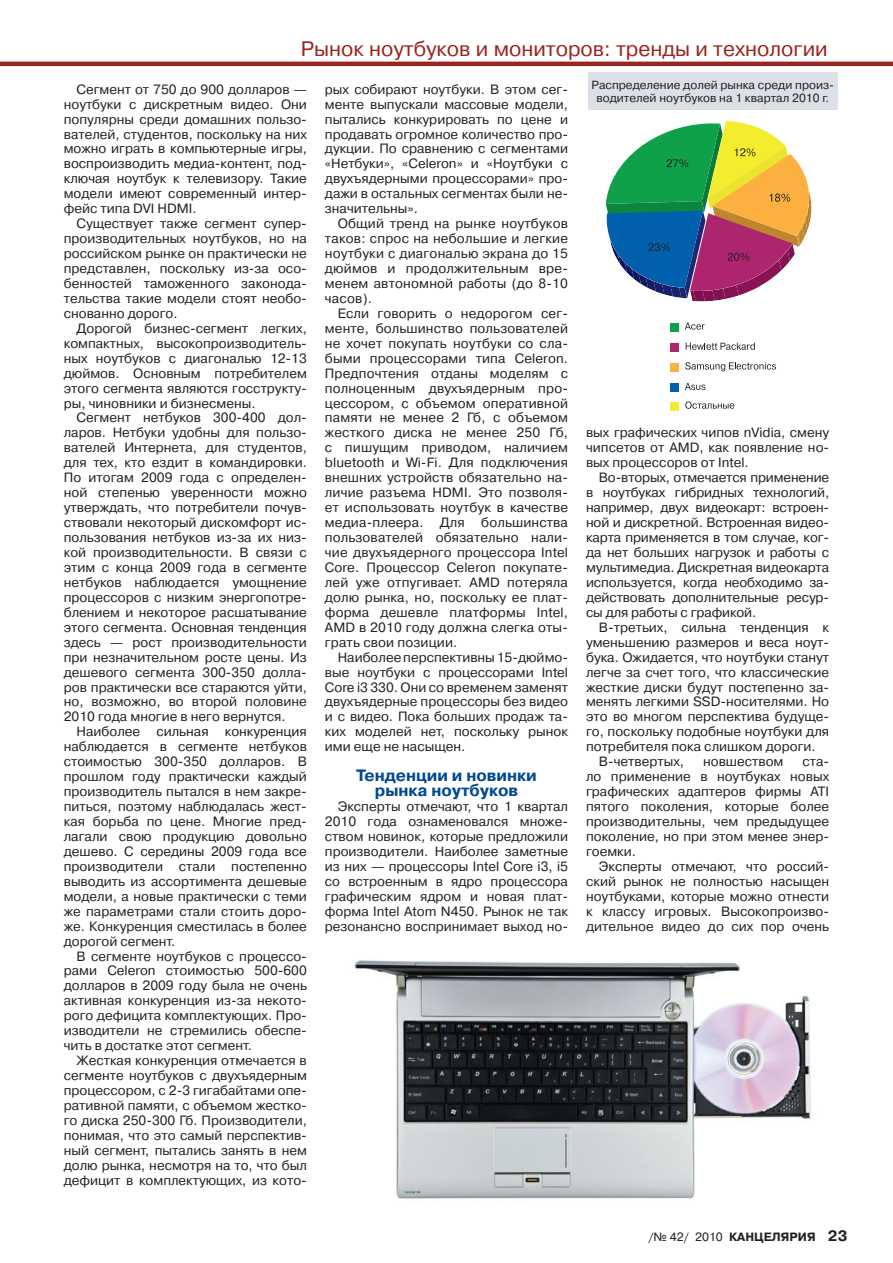
<style>
.page{position:relative;width:893px;height:1263px;background:#fff}
.page>*{position:absolute;margin:0;border:0;box-sizing:border-box;transform-origin:0 0}
.t1{font:21px "Pragmatica C";color:#9a2420}
.zagolov_v_texte{font:700 16.5px "Pragmatica C";color:#014990}
.osnovn_texst{font:13.5px/15px "Pragmatica C";color:#231f20;text-align:justify}
.t2{font:700 12px "Pragmatica C";color:#231f20}
.osnovn_texst-2{font:11.85px/13.2px "Pragmatica C";color:#231f20;text-align:center}
.s1{font-weight:400}
.s2{font-size:15px}
</style>
<div class="page">
<hr style="left:0;top:62px;width:893px;height:4px;background:#9a2420">
<svg style="left:606px;top:121px;width:205px;height:180px"></svg>
<svg style="left:685px;top:322px;width:20px;height:8px"></svg>
<svg style="left:686px;top:343px;width:69px;height:7px"></svg>
<svg style="left:685px;top:362px;width:91px;height:9px"></svg>
<div style="left:670px;top:323px;width:9px;height:8px;background:#0fa14a"></div>
<div style="left:670px;top:343px;width:9px;height:8px;background:#ad266d"></div>
<div style="left:670px;top:363px;width:9px;height:8px;background:#fbb03f"></div>
<svg style="left:685px;top:383px;width:20px;height:7px"></svg>
<div style="left:670px;top:383px;width:9px;height:9px;background:#0160ae"></div>
<svg style="left:685px;top:401px;width:49px;height:8px"></svg>
<div style="left:670px;top:402px;width:9px;height:8px;background:#f4ed2f"></div>
<div style="left:588px;top:72px;width:249px;height:38px;background:#dbdfe6"></div>
<img style="left:354px;top:960px;width:457px;height:239px">
<h1 class="t1" style="left:301px;top:37px;width:528px">Рынок ноутбуков и мониторов: тренды и технологии</h1>
<p class="osnovn_texst" style="left:64px;top:82px;width:245px;text-indent:13px">Сегмент от 750 до 900 долларов — ноутбуки с дискретным видео. Они популярны среди домашних пользо&shy;вателей, студентов, поскольку на них можно играть в компьютерные игры, воспроизводить медиа-контент, под&shy;ключая ноутбук к телевизору. Такие модели имеют современный интер&shy;фейс типа DVI HDMI.</p>
<p class="osnovn_texst" style="left:64px;top:216px;width:245px;text-indent:13px">Существует также сегмент супер&shy;производительных ноутбуков, но на российском рынке он практически не представлен, поскольку из-за осо&shy;бенностей таможенного законода&shy;тельства такие модели стоят необо&shy;снованно дорого.</p>
<p class="osnovn_texst" style="left:64px;top:321px;width:245px;text-indent:13px">Дорогой бизнес-сегмент легких, компактных, высокопроизводитель&shy;ных ноутбуков с диагональю 12-13 дюймов. Основным потребителем этого сегмента являются госструкту&shy;ры, чиновники и бизнесмены.</p>
<p class="osnovn_texst" style="left:64px;top:410px;width:245px;text-indent:13px">Сегмент нетбуков 300-400 дол&shy;ларов. Нетбуки удобны для пользо&shy;вателей Интернета, для студентов, для тех, кто ездит в командировки.<br>По итогам 2009 года с определен&shy;ной степенью уверенности можно утверждать, что потребители почув&shy;ствовали некоторый дискомфорт ис&shy;пользования нетбуков из-за их низ&shy;кой производительности. В связи с этим с конца 2009 года в сегменте нетбуков наблюдается умощнение процессоров с низким энергопотре&shy;блением и некоторое расшатывание этого сегмента. Основная тенденция здесь — рост производительности при незначительном росте цены. Из дешевого сегмента 300-350 долла&shy;ров практически все стараются уйти, но, возможно, во второй половине 2010 года многие в него вернутся.</p>
<p class="osnovn_texst" style="left:64px;top:724px;width:245px;text-indent:13px">Наиболее сильная конкуренция наблюдается в сегменте нетбуков стоимостью 300-350 долларов. В прошлом году практически каждый производитель пытался в нем закре&shy;питься, поэтому наблюдалась жест&shy;кая борьба по цене. Многие пред&shy;лагали свою продукцию довольно дешево. С середины 2009 года все производители стали постепенно выводить из ассортимента дешевые модели, а новые практически с теми же параметрами стали стоить доро&shy;же. Конкуренция сместилась в более дорогой сегмент.</p>
<p class="osnovn_texst" style="left:64px;top:948px;width:245px;text-indent:13px">В сегменте ноутбуков с процессо&shy;рами Celeron стоимостью 500-600 долларов в 2009 году была не очень активная конкуренция из-за некото&shy;рого дефицита комплектующих. Про&shy;изводители не стремились обеспе&shy;чить в достатке этот сегмент.</p>
<p class="osnovn_texst" style="left:64px;top:1053px;width:245px;text-indent:13px">Жесткая конкуренция отмечается в сегменте ноутбуков с двухъядерным процессором, с 2-3 гигабайтами опе&shy;ративной памяти, с объемом жестко&shy;го диска 250-300 Гб. Производители, понимая, что это самый перспектив&shy;ный сегмент, пытались занять в нем долю рынка, несмотря на то, что был дефицит в комплектующих, из кото-</p>
<p class="osnovn_texst-2" style="left:591px;top:78px;width:244px">Распределение долей рынка среди произ&shy;водителей ноутбуков на 1 квартал 2010 г.</p>
<p class="osnovn_texst" style="left:325px;top:82px;width:245px">рых собирают ноутбуки. В этом сег&shy;менте выпускали массовые модели, пытались конкурировать по цене и продавать огромное количество про&shy;дукции. По сравнению с сегментами «Нетбуки», «Celeron» и «Ноутбуки с двухъядерными процессорами» про&shy;дажи в остальных сегментах были не&shy;значительны».</p>
<p class="osnovn_texst" style="left:325px;top:216px;width:245px;text-indent:13px">Общий тренд на рынке ноутбуков таков: спрос на небольшие и легкие ноутбуки с диагональю экрана до 15 дюймов и продолжительным вре&shy;менем автономной работы (до 8-10 часов).</p>
<p class="osnovn_texst" style="left:325px;top:306px;width:245px;text-indent:13px">Если говорить о недорогом сег&shy;менте, большинство пользователей не хочет покупать ноутбуки со сла&shy;быми процессорами типа Celeron.<br>Предпочтения отданы моделям с полноценным двухъядерным про&shy;цессором, с объемом оперативной памяти не менее 2 Гб, с объемом жесткого диска не менее 250 Гб, с пишущим приводом, наличием bluetooth и Wi-Fi. Для подключения внешних устройств обязательно на&shy;личие разъема HDMI. Это позволя&shy;ет использовать ноутбук в качестве медиа-плеера. Для большинства пользователей обязательно нали&shy;чие двухъядерного процессора Intel Core. Процессор Celeron покупате&shy;лей уже отпугивает. AMD потеряла долю рынка, но, поскольку ее плат&shy;форма дешевле платформы Intel, AMD в 2010 году должна слегка оты&shy;грать свои позиции.</p>
<p class="osnovn_texst" style="left:325px;top:649px;width:245px;text-align:left;text-indent:13px">Наиболее перспективны 15-дюймо&shy;вые ноутбуки с процессорами Intel<br>Core i3 330. Они со временем заменят двухъядерные процессоры без видео и с видео. Пока больших продаж та&shy;ких моделей нет, поскольку рынок ими еще не насыщен.</p>
<p class="zagolov_v_texte" style="left:356px;top:766px;width:182px">Тенденции и новинки</p>
<p class="zagolov_v_texte" style="left:375px;top:781px;width:145px">рынка ноутбуков</p>
<p class="osnovn_texst" style="left:325px;top:799px;width:245px;text-indent:13px">Эксперты отмечают, что 1 квартал 2010 года ознаменовался множе&shy;ством новинок, которые предложили производители. Наиболее заметные из них — процессоры Intel Core i3, i5 со встроенным в ядро процессора графическим ядром и новая плат&shy;форма Intel Atom N450. Рынок не так резонансно воспринимает выход но-</p>
<p class="osnovn_texst" style="left:586px;top:425px;width:245px">вых графических чипов nVidia, смену чипсетов от AMD, как появление но&shy;вых процессоров от Intel.</p>
<p class="osnovn_texst" style="left:586px;top:470px;width:245px;text-indent:13px">Во-вторых, отмечается применение в ноутбуках гибридных технологий, например, двух видеокарт: встроен&shy;ной и дискретной. Встроенная видео&shy;карта применяется в том случае, ког&shy;да нет больших нагрузок и работы с мультимедиа. Дискретная видеокарта используется, когда необходимо за&shy;действовать дополнительные ресур&shy;сы для работы с графикой.</p>
<p class="osnovn_texst" style="left:586px;top:620px;width:245px;text-indent:13px">В-третьих, сильна тенденция к уменьшению размеров и веса ноут&shy;бука. Ожидается, что ноутбуки станут легче за счет того, что классические жесткие диски будут постепенно за&shy;менять легкими SSD-носителями. Но это во многом перспектива будуще&shy;го, поскольку подобные ноутбуки для потребителя пока слишком дороги.</p>
<p class="osnovn_texst" style="left:599px;top:754px;width:87px">В-четвертых,</p>
<p class="osnovn_texst" style="left:703px;top:754px;width:82px">новшеством</p>
<p class="osnovn_texst" style="left:586px;top:754px;width:245px;text-indent:216px">ста&shy;ло применение в ноутбуках новых графических адаптеров фирмы ATI пятого поколения, которые более производительны, чем предыдущее поколение, но при этом менее энер&shy;гоемки.</p>
<p class="osnovn_texst" style="left:586px;top:859px;width:245px;text-indent:13px">Эксперты отмечают, что россий&shy;ский рынок не полностью насыщен ноутбуками, которые можно отнести к классу игровых. Высокопроизво&shy;дительное видео до сих пор очень</p>
<p class="t2" style="left:648px;top:1231px;width:201px"><span class="s1">/№ 42/ 2010</span> КАНЦЕЛЯРИЯ <span class="s2">23</span></p>
</div>
